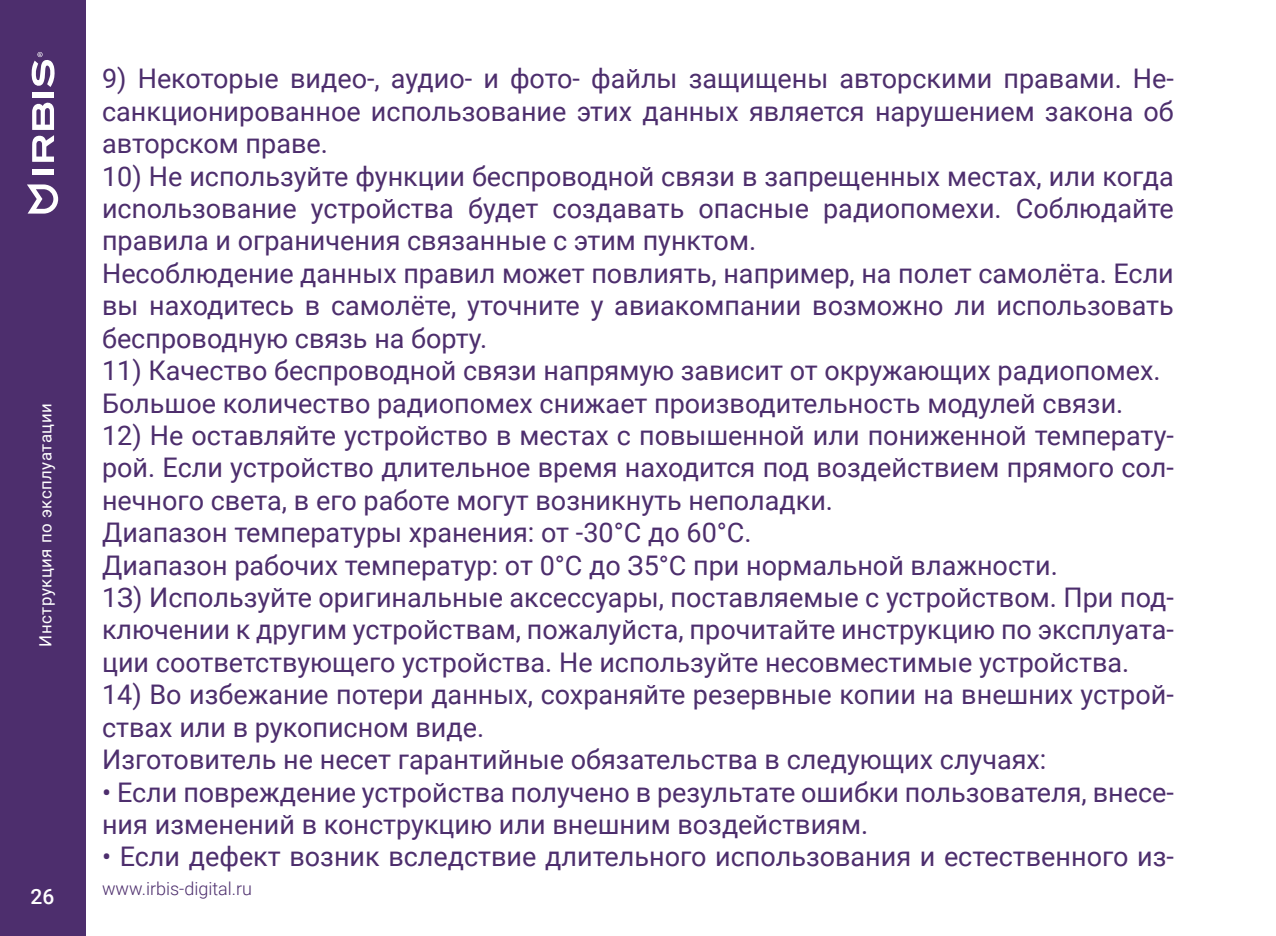
<style>
.page{position:relative;width:1276px;height:936px;background:#fff}
.page>*{position:absolute;margin:0;border:0;box-sizing:border-box;transform-origin:0 0}
.t1{font:27px/32.4px "Roboto";color:#4d2e6d}
.t2{font:500 21px "Roboto";color:#fff}
.t3{font:300 18px "Roboto";color:#4d2e6d}
.t4{font:16.8px "Roboto";letter-spacing:.03em;color:#fff}
</style>
<div class="page">
<div style="left:0;top:0;width:85px;height:935px;background:#4d2e6d"></div>
<svg style="left:27px;top:184px;width:31px;height:29px"></svg>
<svg style="left:32px;top:102px;width:22px;height:60px"></svg>
<div style="left:32px;top:169px;width:22px;height:5px;background:#fff"></div>
<div style="left:32px;top:92px;width:22px;height:5px;background:#fff"></div>
<svg style="left:31px;top:52px;width:24px;height:35px"></svg>
<p class="t4" style="left:34px;top:646px;width:245px;rotate:-90deg">Инструкция по эксплуатации</p>
<p class="t1" style="left:102px;top:61px;width:1073px;text-align:justify">9) Некоторые видео-, аудио- и фото- файлы защищены авторскими правами. Не&shy;санкционированное использование этих данных является нарушением закона об авторском праве.</p>
<p class="t1" style="left:102px;top:159px;width:1073px">10) Не используйте функции беспроводной связи в запрещенных местах, или когда исnользование устройства будет создавать опасные радиопомехи. Соблюдайте правила и ограничения связанные с этим пунктом.<br>Несоблюдение данных правил может повлиять, например, на полет самолёта. Если вы находитесь в самолёте, уточните у авиакомпании возможно ли использовать беспроводную связь на борту.</p>
<p class="t1" style="left:102px;top:353px;width:1060px">11) Качество беспроводной связи напрямую зависит от окружающих радиопомех.<br>Большое количество радиопомех снижает производительность модулей связи.</p>
<p class="t1" style="left:102px;top:418px;width:1073px">12) Не оставляйте устройство в местах с повышенной или пониженной температу&shy;рой. Если устройство длительное время находится под воздействием прямого сол&shy;нечного света, в его работе могут возникнуть неполадки.<br>Диапазон температуры хранения: от -30°С до 60°С.<br>Диапазон рабочих температур: от 0°С до З5°С при нормальной влажности.<br>1З) Используйте оригинальные аксессуары, поставляемые с устройством. При под&shy;ключении к другим устройствам, пожалуйста, прочитайте инструкцию по эксплуата&shy;ции соответствующего устройства. Не используйте несовместимые устройства.</p>
<p class="t1" style="left:102px;top:677px;width:1073px">14) Во избежание потери данных, сохраняйте резервные копии на внешних устрой&shy;ствах или в рукописном виде.<br>Изготовитель не несет гарантийные обязательства в следующих случаях:</p>
<p class="t1" style="left:102px;top:774px;width:1073px">• Если повреждение устройства получено в результате ошибки пользователя, внесе&shy;ния изменений в конструкцию или внешним воздействиям.</p>
<p class="t1" style="left:102px;top:839px;width:1073px">• Если дефект возник вследствие длительного использования и естественного из-</p>
<p class="t2" style="left:31px;top:882px;width:25px">26</p>
<p class="t3" style="left:102px;top:876px;width:152px">www.irbis-digital.ru</p>
</div>
